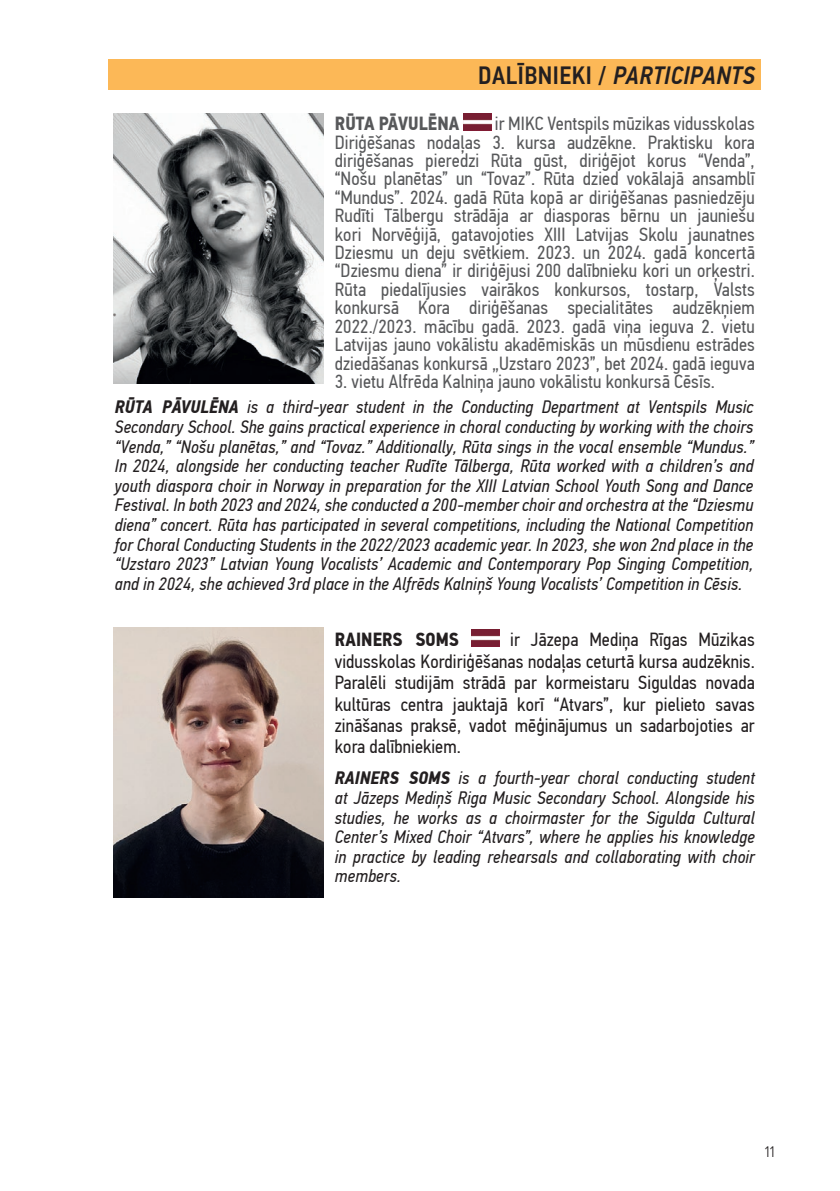
<style>
.page{position:relative;width:840px;height:1191px;background:#fff}
.page>*{position:absolute;margin:0;border:0;box-sizing:border-box;transform-origin:0 0}
.Apraksts_Vārds{font:italic 500 25px "PF Din Text Cond Pro";letter-spacing:.02em;color:#231f20}
.Dalibnieki_LV{font:19px/18.4px "PF Din Text Cond Pro";letter-spacing:.005em;color:#57585a;text-align:justify}
.Dalibnieki_LV-2{font:19px/21.4px "PF Din Text Cond Pro";letter-spacing:.005em;color:#231f20;text-align:justify}
.Dalibnieki_LV-3{font:700 19px "PF Din Text Cond Pro";letter-spacing:.005em;color:#57585a}
.Dalibnieki_LV-4{font:700 19px "PF Din Text Cond Pro";letter-spacing:.005em;color:#231f20}
.Dalibnieki_ENG{font:italic 18px/19.6px "PF Din Text Cond Pro";letter-spacing:.01em;color:#231f20;text-align:justify}
.t1{font:300 16px "Proxima Nova";color:#231f20}
.s1{font-style:normal}
.s2{font-weight:700}
</style>
<div class="page">
<img style="left:463px;top:113px;width:28px;height:17px">
<img style="left:113px;top:113px;width:210px;height:270px">
<img style="left:113px;top:627px;width:210px;height:270px">
<img style="left:471px;top:629px;width:28px;height:17px">
<div style="left:108px;top:59px;width:652px;height:31px;background:#fcb857"></div>
<p class="Apraksts_Vārds" style="left:478px;top:60px;width:278px"><span class="s1">DALĪBNIEKI /</span> PARTICIPANTS</p>
<p class="Dalibnieki_LV-3" style="left:334px;top:112px;width:126px">RŪTA PĀVULĒNA</p>
<p class="Dalibnieki_LV" style="left:334px;top:115px;width:421px;text-indent:160px">ir MIKC Ventspils mūzikas vidusskolas Diriģēšanas nodaļas 3. kursa audzēkne. Praktisku kora diriģēšanas pieredzi Rūta gūst, diriģējot korus “Venda”, “Nošu planētas” un “Tovaz”. Rūta dzied vokālajā ansamblī “Mundus”. 2024. gadā Rūta kopā ar diriģēšanas pasniedzēju Rudīti Tālbergu strādāja ar diasporas bērnu un jauniešu kori Norvēģijā, gatavojoties XIII Latvijas Skolu jaunatnes Dziesmu un deju svētkiem. 2023. un 2024. gadā koncertā “Dziesmu diena” ir diriģējusi 200 dalībnieku kori un orķestri.<br>Rūta piedalījusies vairākos konkursos, tostarp, Valsts konkursā Kora diriģēšanas specialitātes audzēkņiem 2022./2023. mācību gadā. 2023. gadā viņa ieguva 2. vietu Latvijas jauno vokālistu akadēmiskās un mūsdienu estrādes dziedāšanas konkursā „Uzstaro 2023”, bet 2024. gadā ieguva</p>
<p class="Dalibnieki_LV" style="left:334px;top:372px;width:381px">3. vietu Alfrēda Kalniņa jauno vokālistu konkursā Cēsīs.</p>
<p class="Dalibnieki_ENG" style="left:115px;top:397px;width:639px"><span class="s2">RŪTA PĀVULĒNA</span> is a third-year student in the Conducting Department at Ventspils Music Secondary School. She gains practical experience in choral conducting by working with the choirs “Venda,” “Nošu planētas,” and “Tovaz.” Additionally, Rūta sings in the vocal ensemble “Mundus.” In 2024, alongside her conducting teacher Rudīte Tālberga, Rūta worked with a children’s and youth diaspora choir in Norway in preparation for the XIII Latvian School Youth Song and Dance Festival. In both 2023 and 2024, she conducted a 200-member choir and orchestra at the “Dziesmu diena” concert. Rūta has participated in several competitions, including the National Competition for Choral Conducting Students in the 2022/2023 academic year. In 2023, she won 2nd place in the “Uzstaro 2023” Latvian Young Vocalists’ Academic and Contemporary Pop Singing Competition, and in 2024, she achieved 3rd place in the Alfrēds Kalniņš Young Vocalists’ Competition in Cēsis.</p>
<p class="Dalibnieki_LV-4" style="left:334px;top:628px;width:125px">RAINERS SOMS</p>
<p class="Dalibnieki_LV-2" style="left:334px;top:629px;width:421px;text-indent:175px">ir Jāzepa Mediņa Rīgas Mūzikas vidusskolas Kordiriģēšanas nodaļas ceturtā kursa audzēknis.<br>Paralēli studijām strādā par kormeistaru Siguldas novada kultūras centra jauktajā korī “Atvars”, kur pielieto savas zināšanas praksē, vadot mēģinājumus un sadarbojoties ar kora dalībniekiem.</p>
<p class="Dalibnieki_ENG" style="left:334px;top:768px;width:421px"><span class="s2">RAINERS SOMS</span> is a fourth-year choral conducting student at Jāzeps Mediņš Riga Music Secondary School. Alongside his studies, he works as a choirmaster for the Sigulda Cultural Center’s Mixed Choir “Atvars”, where he applies his knowledge in practice by leading rehearsals and collaborating with choir members.</p>
<p class="t1" style="left:764px;top:1142px;width:11px">11</p>
</div>
